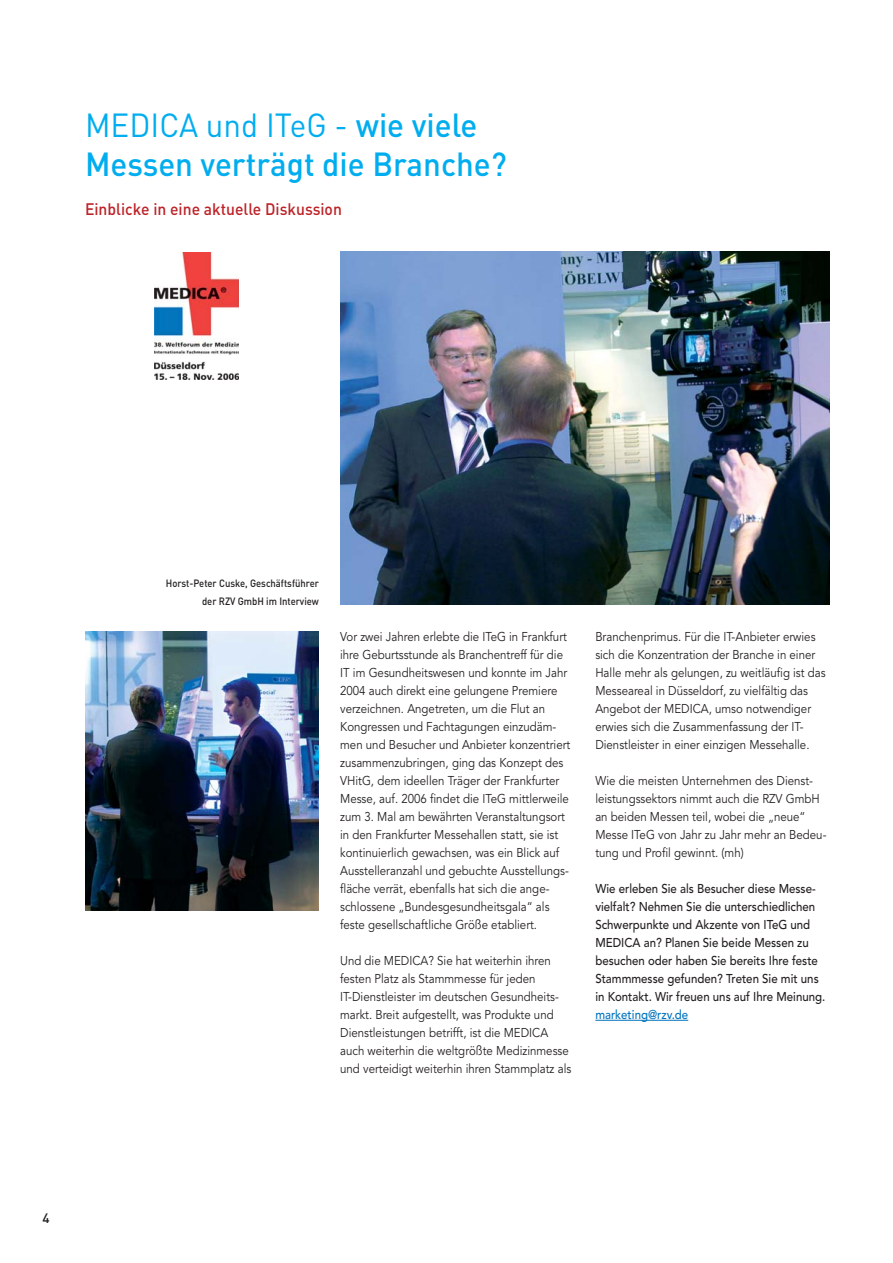
<style>
.page{position:relative;width:893px;height:1263px;background:#fff}
.page>*{position:absolute;margin:0;border:0;box-sizing:border-box;transform-origin:0 0}
.t1{font:500 33px/39px "DIN";color:#00adef;scale:.95 1}
.t2{font:500 16.5px "DIN";color:#bd2227;scale:.95 1}
.t3{font:500 13.5px "DIN";color:#231f20}
.t4{font:12.75px/18px "Avenir";color:#231f20;scale:.9 1}
.t5{font:500 12.75px/18px "Avenir";color:#231f20;scale:.9 1}
.t6{font:500 12.75px "Avenir";color:#0073bd;scale:.9 1}
.t7{font:500 10.5px/18px "DIN";color:#231f20;text-align:right;scale:.9 1}
.s1{font-weight:400}
</style>
<div class="page">
<img style="left:154px;top:252px;width:84px;height:128px">
<img style="left:85px;top:632px;width:234px;height:279px">
<img style="left:340px;top:252px;width:489px;height:353px">
<hr style="left:595px;top:1020px;width:93px;height:1px;background:#0073bd">
<h1 class="t1" style="left:85px;top:109px;width:446px"><span class="s1">MEDICA und ITeG -</span> wie viele<br>Messen verträgt die Branche?</h1>
<p class="t2" style="left:85px;top:203px;width:272px">Einblicke in eine aktuelle Diskussion</p>
<p class="t3" style="left:42px;top:1213px;width:9px">4</p>
<p class="t7" style="left:166px;top:575px;width:172px">Horst-Peter Cuske, Geschäftsführer der RZV GmbH im Interview</p>
<p class="t4" style="left:340px;top:629px;width:257px">Vor zwei Jahren erlebte die ITeG in Frankfurt ihre Geburtsstunde als Branchentreff für die IT im Gesundheitswesen und konnte im Jahr 2004 auch direkt eine gelungene Premiere verzeichnen. Angetreten, um die Flut an Kongressen und Fachtagungen einzudäm&shy;men und Besucher und Anbieter konzentriert zusammenzubringen, ging das Konzept des VHitG, dem ideellen Träger der Frankfurter Messe, auf. 2006 findet die ITeG mittlerweile zum 3. Mal am bewährten Veranstaltungsort in den Frankfurter Messehallen statt, sie ist kontinuierlich gewachsen, was ein Blick auf Ausstelleranzahl und gebuchte Ausstellungs&shy;fläche verrät, ebenfalls hat sich die ange&shy;schlossene „Bundesgesundheitsgala“ als feste gesellschaftliche Größe etabliert.</p>
<p class="t4" style="left:340px;top:953px;width:258px">Und die MEDICA? Sie hat weiterhin ihren festen Platz als Stammmesse für jeden IT-Dienstleister im deutschen Gesundheits&shy;markt. Breit aufgestellt, was Produkte und Dienstleistungen betrifft, ist die MEDICA auch weiterhin die weltgrößte Medizinmesse und verteidigt weiterhin ihren Stammplatz als</p>
<p class="t4" style="left:595px;top:629px;width:257px">Branchenprimus. Für die IT-Anbieter erwies sich die Konzentration der Branche in einer Halle mehr als gelungen, zu weitläufig ist das Messeareal in Düsseldorf, zu vielfältig das Angebot der MEDICA, umso notwendiger erwies sich die Zusammenfassung der IT-Dienstleister in einer einzigen Messehalle.</p>
<p class="t4" style="left:595px;top:773px;width:258px">Wie die meisten Unternehmen des Dienst&shy;leistungssektors nimmt auch die RZV GmbH an beiden Messen teil, wobei die „neue“ Messe ITeG von Jahr zu Jahr mehr an Bedeu&shy;tung und Profil gewinnt. (mh)</p>
<p class="t5" style="left:595px;top:881px;width:257px">Wie erleben Sie als Besucher diese Messe&shy;vielfalt? Nehmen Sie die unterschiedlichen Schwerpunkte und Akzente von ITeG und MEDICA an? Planen Sie beide Messen zu besuchen oder haben Sie bereits Ihre feste Stammmesse gefunden? Treten Sie mit uns in Kontakt. Wir freuen uns auf Ihre Meinung.</p>
<p class="t6" style="left:595px;top:1009px;width:105px">marketing@rzv.de</p>
</div>
